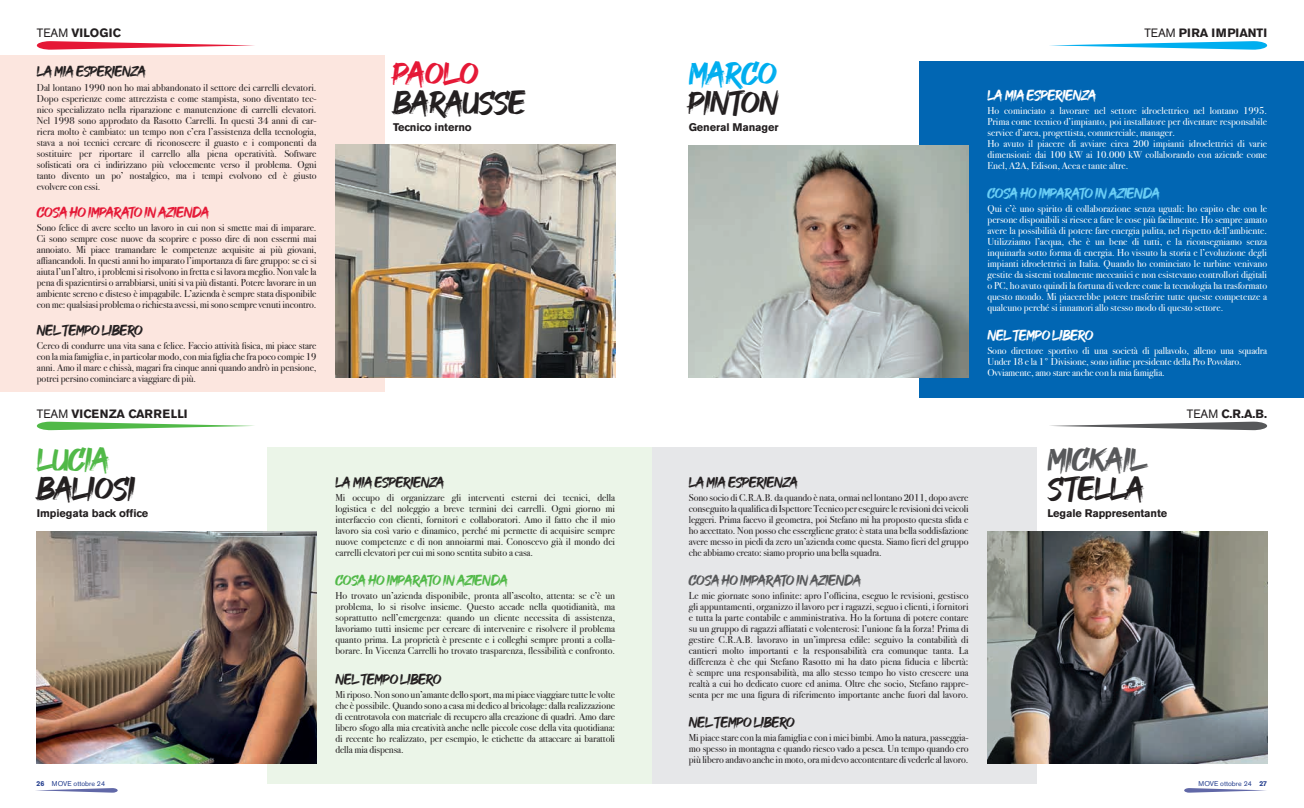
<style>
.page{position:relative;width:1304px;height:808px;background:#fff}
.page>*{position:absolute;margin:0;border:0;box-sizing:border-box;transform-origin:0 0}
.t1{font:33px "GOODBRUSH";letter-spacing:-.04em;color:#231f20}
.t2{font:33px "GOODBRUSH";letter-spacing:-.04em;color:#57585a}
.t3{font:33px "GOODBRUSH";letter-spacing:-.04em;color:#00aeef}
.t4{font:33px "GOODBRUSH";letter-spacing:-.04em;color:#51b948}
.t5{font:33px "GOODBRUSH";letter-spacing:-.055em;color:#e51836}
.t6{font:15px "GOODBRUSH";letter-spacing:-.04em;color:#231f20}
.t7{font:15px "GOODBRUSH";letter-spacing:-.04em;color:#fff}
.t8{font:15px "GOODBRUSH";letter-spacing:-.04em;color:#6bcff6}
.t9{font:15px "GOODBRUSH";letter-spacing:-.04em;color:#57585a}
.t10{font:15px "GOODBRUSH";letter-spacing:-.04em;color:#e51836}
.t11{font:15px "GOODBRUSH";letter-spacing:-.04em;color:#51b948}
.t12{font:700 12px "Akzidenz Grotesk BE";color:#231f20}
.t13{font:700 11px "Akzidenz Grotesk BE";letter-spacing:-.01em;color:#231f20}
.t14{font:10px/11px "Bodoni Svty Two ITCTT";letter-spacing:-.01em;color:#231f20;text-align:justify}
.t15{font:10px/11px "Bodoni Svty Two ITCTT";color:#fff}
.t16{font:7px "Akzidenz Grotesk BE";color:#253f8e}
.s1{font-weight:400}
.s2{font-weight:700}
</style>
<div class="page">
<svg style="left:1184px;top:788px;width:82px;height:5px"></svg>
<svg style="left:36px;top:788px;width:82px;height:5px"></svg>
<div style="left:652px;top:447px;width:384px;height:336px;background:#e6e7e9"></div>
<div style="left:920px;top:61px;width:384px;height:337px;background:#0166b3"></div>
<img style="left:689px;top:145px;width:280px;height:233px">
<img style="left:987px;top:531px;width:280px;height:233px">
<div style="left:268px;top:447px;width:384px;height:336px;background:#ebf5e8"></div>
<div style="left:0;top:56px;width:384px;height:336px;background:#fce6df"></div>
<img style="left:37px;top:531px;width:280px;height:233px">
<img style="left:335px;top:145px;width:280px;height:232px">
<svg style="left:36px;top:422px;width:218px;height:8px"></svg>
<svg style="left:1050px;top:422px;width:218px;height:8px"></svg>
<svg style="left:1050px;top:41px;width:218px;height:9px"></svg>
<svg style="left:36px;top:41px;width:218px;height:9px"></svg>
<p class="t12" style="left:37px;top:26px;width:86px"><span class="s1">TEAM</span> VILOGIC</p>
<p class="t12" style="left:1144px;top:26px;width:124px"><span class="s1">TEAM</span> PIRA IMPIANTI</p>
<h2 class="t6" style="left:37px;top:63px;width:111px">LA MIA ESPERIENZA</h2>
<p class="t14" style="left:37px;top:81px;width:281px">Dal lontano 1990 non ho mai abbandonato il settore dei carrelli elevatori.<br>Dopo esperienze come attrezzista e come stampista, sono diventato tec&shy;nico specializzato nella riparazione e manutenzione di carrelli elevatori.<br>Nel 1998 sono approdato da Rasotto Carrelli. In questi 34 anni di car&shy;riera molto è cambiato: un tempo non c’era l’assistenza della tecnologia, stava a noi tecnici cercare di riconoscere il guasto e i componenti da sostituire per riportare il carrello alla piena operatività. Software sofisticati ora ci indirizzano più velocemente verso il problema. Ogni tanto divento un po’ nostalgico, ma i tempi evolvono ed è giusto evolvere con essi.</p>
<h2 class="t10" style="left:37px;top:204px;width:175px">COSA HO IMPARATO IN AZIENDA</h2>
<p class="t14" style="left:37px;top:221px;width:281px">Sono felice di avere scelto un lavoro in cui non si smette mai di imparare.<br>Ci sono sempre cose nuove da scoprire e posso dire di non essermi mai annoiato. Mi piace tramandare le competenze acquisite ai più giovani, affiancandoli. In questi anni ho imparato l’importanza di fare gruppo: se ci si aiuta l’un l’altro, i problemi si risolvono in fretta e si lavora meglio. Non vale la pena di spazientirsi o arrabbiarsi, uniti si va più distanti. Potere lavorare in un ambiente sereno e disteso è impagabile. L’azienda è sempre stata disponibile con me: qualsiasi problema o richiesta avessi, mi sono sempre venuti incontro.</p>
<h2 class="t6" style="left:37px;top:322px;width:108px">NEL TEMPO LIBERO</h2>
<p class="t14" style="left:37px;top:339px;width:281px">Cerco di condurre una vita sana e felice. Faccio attività fisica, mi piace stare con la mia famiglia e, in particolar modo, con mia figlia che fra poco compie 19 anni. Amo il mare e chissà, magari fra cinque anni quando andrò in pensione, potrei persino cominciare a viaggiare di più.</p>
<h1 class="t5" style="left:393px;top:54px;width:87px">PAOLO</h1>
<h1 class="t1" style="left:393px;top:83px;width:135px">BARAUSSE</h1>
<p class="t13" style="left:393px;top:121px;width:80px">Tecnico interno</p>
<h1 class="t3" style="left:689px;top:55px;width:90px">MARCO</h1>
<h1 class="t1" style="left:689px;top:84px;width:92px">PINTON</h1>
<p class="t13" style="left:689px;top:121px;width:91px">General Manager</p>
<h2 class="t7" style="left:987px;top:86px;width:111px">LA MIA ESPERIENZA</h2>
<p class="t15" style="left:987px;top:104px;width:281px">Ho cominciato a lavorare nel settore idroelettrico nel lontano 1995.<br>Prima come tecnico d’impianto, poi installatore per diventare responsabile service d’area, progettista, commerciale, manager.<br>Ho avuto il piacere di avviare circa 200 impianti idroelettrici di varie dimensioni: dai 100 kW ai 10.000 kW collaborando con aziende come Enel, A2A, Edison, Acea e tante altre.</p>
<h2 class="t8" style="left:987px;top:184px;width:175px">COSA HO IMPARATO IN AZIENDA</h2>
<p class="t15" style="left:987px;top:202px;width:281px;text-align:justify">Qui c’è uno spirito di collaborazione senza uguali: ho capito che con le persone disponibili si riesce a fare le cose più facilmente. Ho sempre amato avere la possibilità di potere fare energia pulita, nel rispetto dell’ambiente.<br>Utilizziamo l’acqua, che è un bene di tutti, e la riconsegniamo senza inquinarla sotto forma di energia. Ho vissuto la storia e l’evoluzione degli impianti idroelettrici in Italia. Quando ho cominciato le turbine venivano gestite da sistemi totalmente meccanici e non esistevano controllori digitali o PC, ho avuto quindi la fortuna di vedere come la tecnologia ha trasformato questo mondo. Mi piacerebbe potere trasferire tutte queste competenze a qualcuno perché si innamori allo stesso modo di questo settore.</p>
<p class="t15" style="left:987px;top:344px;width:281px">Sono direttore sportivo di una società di pallavolo, alleno una squadra<br>Under 18 e la 1° Divisione, sono infine presidente della Pro Povolaro.<br>Ovviamente, amo stare anche con la mia famiglia.</p>
<h2 class="t7" style="left:987px;top:326px;width:108px">NEL TEMPO LIBERO</h2>
<p class="t12" style="left:37px;top:407px;width:152px"><span class="s1">TEAM</span> VICENZA CARRELLI</p>
<p class="t12" style="left:1187px;top:407px;width:82px"><span class="s1">TEAM</span> C.R.A.B.</p>
<h1 class="t4" style="left:37px;top:441px;width:75px">LUCIA</h1>
<h1 class="t1" style="left:37px;top:469px;width:100px">BALIOSI</h1>
<p class="t13" style="left:37px;top:507px;width:113px">Impiegata back office</p>
<h2 class="t6" style="left:335px;top:473px;width:111px">LA MIA ESPERIENZA</h2>
<p class="t14" style="left:335px;top:491px;width:281px">Mi occupo di organizzare gli interventi esterni dei tecnici, della logistica e del noleggio a breve termini dei carrelli. Ogni giorno mi interfaccio con clienti, fornitori e collaboratori. Amo il fatto che il mio lavoro sia così vario e dinamico, perché mi permette di acquisire sempre nuove competenze e di non annoiarmi mai. Conoscevo già il mondo dei carrelli elevatori per cui mi sono sentita subito a casa.</p>
<h2 class="t11" style="left:335px;top:572px;width:175px">COSA HO IMPARATO IN AZIENDA</h2>
<p class="t14" style="left:335px;top:589px;width:281px">Ho trovato un’azienda disponibile, pronta all’ascolto, attenta: se c’è un problema, lo si risolve insieme. Questo accade nella quotidianità, ma soprattutto nell’emergenza: quando un cliente necessita di assistenza, lavoriamo tutti insieme per cercare di intervenire e risolvere il problema quanto prima. La proprietà è presente e i colleghi sempre pronti a colla&shy;borare. In Vicenza Carrelli ho trovato trasparenza, flessibilità e confronto.</p>
<h2 class="t6" style="left:335px;top:670px;width:108px">NEL TEMPO LIBERO</h2>
<p class="t14" style="left:335px;top:688px;width:281px">Mi riposo. Non sono un’amante dello sport, ma mi piace viaggiare tutte le volte che è possibile. Quando sono a casa mi dedico al bricolage: dalla realizzazione di centrotavola con materiale di recupero alla creazione di quadri. Amo dare libero sfogo alla mia creatività anche nelle piccole cose della vita quotidiana: di recente ho realizzato, per esempio, le etichette da attaccare ai barattoli della mia dispensa.</p>
<h2 class="t6" style="left:689px;top:473px;width:111px">LA MIA ESPERIENZA</h2>
<p class="t14" style="left:689px;top:491px;width:281px">Sono socio di C.R.A.B. da quando è nata, ormai nel lontano 2011, dopo avere conseguito la qualifica di Ispettore Tecnico per eseguire le revisioni dei veicoli leggeri. Prima facevo il geometra, poi Stefano mi ha proposto questa sfida e ho accettato. Non posso che essergliene grato: è stata una bella soddisfazione avere messo in piedi da zero un’azienda come questa. Siamo fieri del gruppo che abbiamo creato: siamo proprio una bella squadra.</p>
<h2 class="t9" style="left:689px;top:572px;width:175px">COSA HO IMPARATO IN AZIENDA</h2>
<p class="t14" style="left:689px;top:589px;width:281px">Le mie giornate sono infinite: apro l’officina, eseguo le revisioni, gestisco gli appuntamenti, organizzo il lavoro per i ragazzi, seguo i clienti, i fornitori e tutta la parte contabile e amministrativa. Ho la fortuna di potere contare su un gruppo di ragazzi affiatati e volenterosi: l’unione fa la forza! Prima di gestire C.R.A.B. lavoravo in un’impresa edile: seguivo la contabilità di cantieri molto importanti e la responsabilità era comunque tanta. La differenza è che qui Stefano Rasotto mi ha dato piena fiducia e libertà: è sempre una responsabilità, ma allo stesso tempo ho visto crescere una realtà a cui ho dedicato cuore ed anima. Oltre che socio, Stefano rappre&shy;senta per me una figura di riferimento importante anche fuori dal lavoro.</p>
<h2 class="t6" style="left:689px;top:714px;width:108px">NEL TEMPO LIBERO</h2>
<p class="t14" style="left:689px;top:731px;width:281px">Mi piace stare con la mia famiglia e con i miei bimbi. Amo la natura, passeggia&shy;mo spesso in montagna e quando riesco vado a pesca. Un tempo quando ero più libero andavo anche in moto, ora mi devo accontentare di vederle al lavoro.</p>
<h1 class="t2" style="left:1047px;top:441px;width:101px">MICKAIL</h1>
<h1 class="t1" style="left:1047px;top:469px;width:99px">STELLA</h1>
<p class="t13" style="left:1047px;top:507px;width:121px">Legale Rappresentante</p>
<p class="t16" style="left:36px;top:779px;width:70px"><span class="s2">26</span> MOVE ottobre 24</p>
<p class="t16" style="left:1199px;top:779px;width:70px">MOVE ottobre 24 <span class="s2">27</span></p>
</div>
